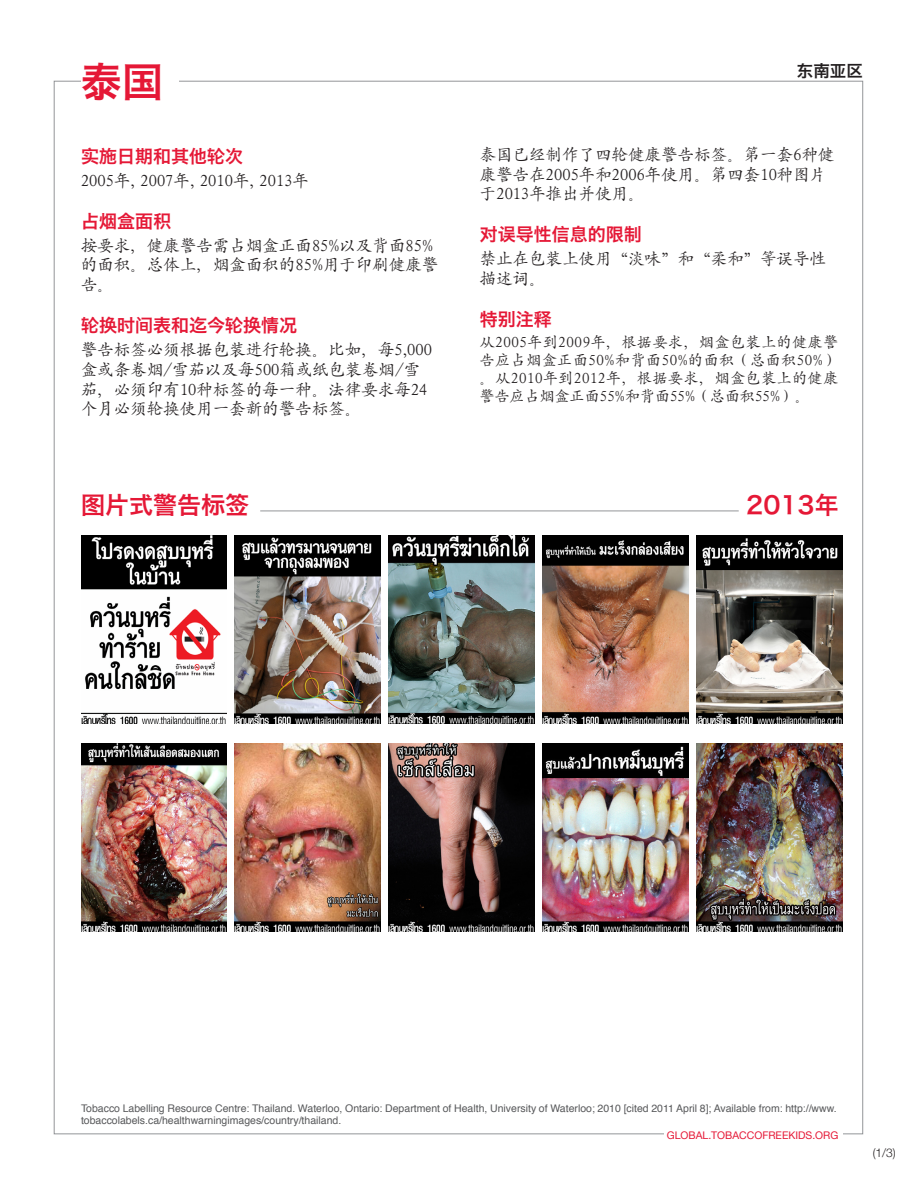
<style>
.page{position:relative;width:918px;height:1188px;background:#fff}
.page>*{position:absolute;margin:0;border:0;box-sizing:border-box;transform-origin:0 0}
.Chinese_Country_name{font:40.5px "Hiragino Sans GB W6";color:#e51836}
.Chinese_warnings{font:24px "Hiragino Sans GB W6";color:#e51836}
.Chinese_Heading_red{font:18px "Hiragino Sans GB W6";color:#e51836}
.Chinese_Paragraph{font:16.5px/19.8px "SIL Kai Reg Jian";color:#231f20}
.Chinese_region{font:16.5px "Hiragino Sans GB W6";color:#231f20}
.Russian_paragraph{font:15px/18px "SIL Kai Reg Jian";letter-spacing:.035em;color:#231f20;text-align:justify}
.page_number{font:300 12px "Helvetica Neue";color:#231f20}
.reference{font:10.5px/12px "Helvetica";color:#57585a}
.t1{font:10.5px "Helvetica Neue";color:#e51836}
</style>
<div class="page">
<hr style="left:260px;top:511px;width:479px;height:1px;background:#939598">
<img style="left:81px;top:535px;width:145px;height:189px">
<img style="left:235px;top:535px;width:145px;height:189px">
<img style="left:389px;top:535px;width:145px;height:189px">
<img style="left:543px;top:535px;width:145px;height:189px">
<img style="left:697px;top:535px;width:145px;height:189px">
<img style="left:81px;top:743px;width:145px;height:189px">
<img style="left:235px;top:743px;width:145px;height:189px">
<img style="left:389px;top:743px;width:145px;height:189px">
<img style="left:543px;top:743px;width:145px;height:189px">
<img style="left:697px;top:743px;width:145px;height:189px">
<p class="Chinese_Country_name" style="left:81px;top:55px;width:84px">泰国</p>
<p class="Chinese_region" style="left:797px;top:60px;width:67px">东南亚区</p>
<p class="Chinese_Heading_red" style="left:81px;top:144px;width:163px">实施日期和其他轮次</p>
<p class="Chinese_Paragraph" style="left:81px;top:169px;width:230px">2005年, 2007年, 2010年, 2013年</p>
<p class="Chinese_Heading_red" style="left:81px;top:209px;width:91px">占烟盒面积</p>
<p class="Chinese_Paragraph" style="left:81px;top:234px;width:359px">按要求，健康警告需占烟盒正面85%以及背面85%的面积。总体上，烟盒面积的85%用于印刷健康警告。</p>
<p class="Chinese_Heading_red" style="left:81px;top:313px;width:217px">轮换时间表和迄今轮换情况</p>
<p class="Chinese_Paragraph" style="left:81px;top:338px;width:353px">警告标签必须根据包装进行轮换。比如，每5,000盒或条卷烟/雪茄以及每500箱或纸包装卷烟/雪茄，必须印有10种标签的每一种。法律要求每24个月必须轮换使用一套新的警告标签。</p>
<p class="Chinese_Paragraph" style="left:480px;top:143px;width:356px">泰国已经制作了四轮健康警告标签。第一套6种健</p>
<p class="Chinese_Paragraph" style="left:480px;top:163px;width:348px">康警告在2005年和2006年使用。第四套10种图片于2013年推出并使用。</p>
<p class="Chinese_Heading_red" style="left:480px;top:223px;width:163px">对误导性信息的限制</p>
<p class="Chinese_Paragraph" style="left:480px;top:248px;width:348px">禁止在包装上使用“淡味”和“柔和”等误导性描述词。</p>
<p class="Chinese_Heading_red" style="left:480px;top:307px;width:73px">特别注释</p>
<p class="Russian_paragraph" style="left:480px;top:332px;width:360px">从2005年到2009年，根据要求，烟盒包装上的健康警告应占烟盒正面50%和背面50%的面积（总面积50%）。从2010年到2012年，根据要求，烟盒包装上的健康警告应占烟盒正面55%和背面55%（总面积55%）。</p>
<p class="Chinese_warnings" style="left:81px;top:490px;width:169px">图片式警告标签</p>
<p class="Chinese_warnings" style="left:746px;top:490px;width:94px">2013年</p>
<p class="reference" style="left:81px;top:1103px;width:757px">Tobacco Labelling Resource Centre: Thailand. Waterloo, Ontario: Department of Health, University of Waterloo; 2010 [cited 2011 April 8]; Available from: http://www. tobaccolabels.ca/healthwarningimages/country/thailand.</p>
<p class="t1" style="left:667px;top:1128px;width:173px">GLOBAL.TOBACCOFREEKIDS.ORG</p>
<p class="page_number" style="left:873px;top:1143px;width:25px">(1/3)</p>
</div>
